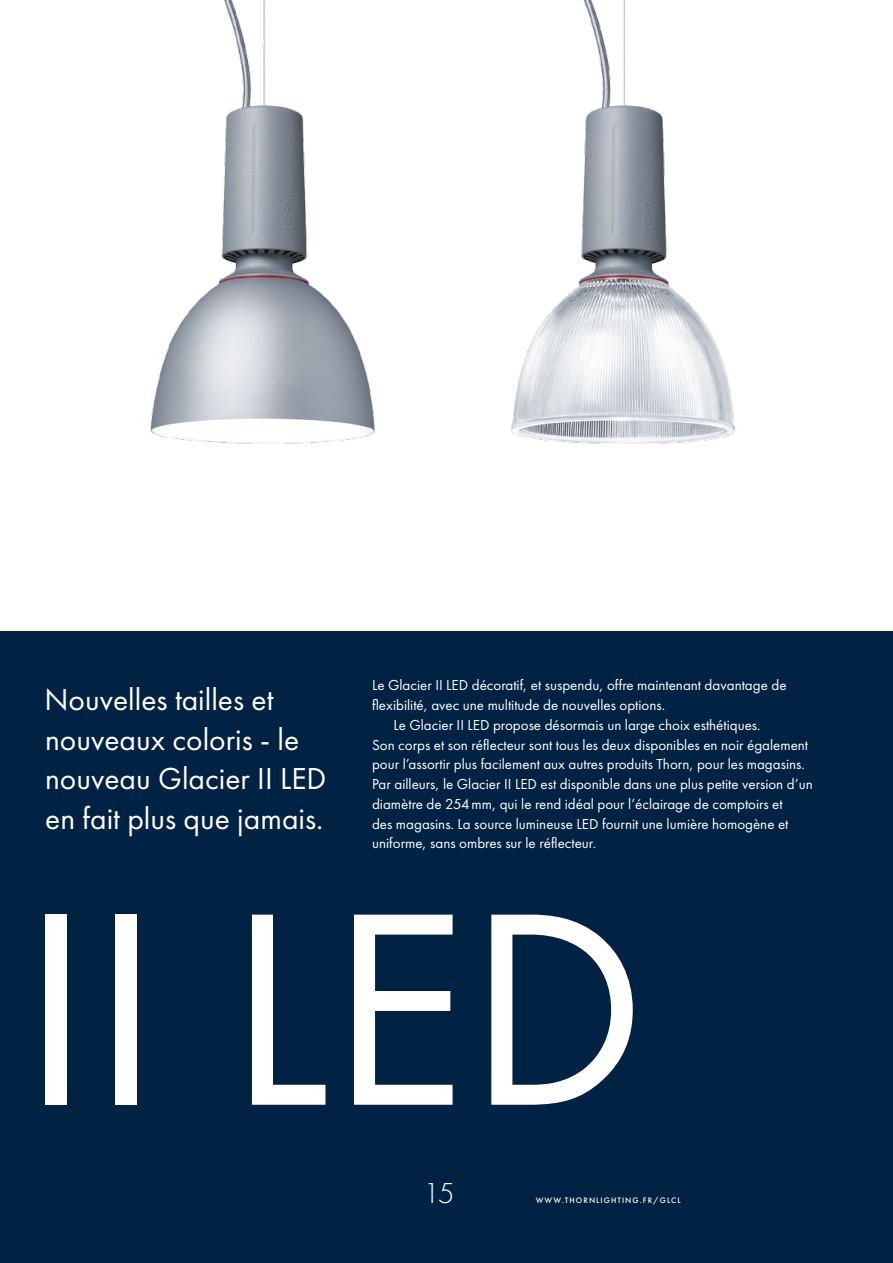
<style>
.page{position:relative;width:893px;height:1263px;background:#fff}
.page>*{position:absolute;margin:0;border:0;box-sizing:border-box;transform-origin:0 0}
.t1{font:285px "Futura PT Book";color:#fff}
.t2{font:31.5px/39.5px "Futura PT Book";color:#fff}
.t3{font:30px "Futura PT Light";color:#fff}
.t4{font:15px "Futura PT Book";color:#fff}
.t5{font:8.25px "Futura PT Medium";letter-spacing:.13em;color:#fff}
</style>
<div class="page">
<div style="left:0;top:631px;width:893px;height:632px;background:#002343"></div>
<img style="left:150px;top:0;width:225px;height:444px">
<img style="left:511px;top:0;width:225px;height:444px">
<h2 class="t2" style="left:44px;top:680px;width:284px">Nouvelles tailles et nouveaux coloris - le nouveau Glacier II LED en fait plus que jamais.</h2>
<p class="t4" style="left:372px;top:676px;width:416px">Le Glacier II LED décoratif, et suspendu, offre maintenant davantage de</p>
<p class="t4" style="left:372px;top:696px;width:295px">flexibilité, avec une multitude de nouvelles options.</p>
<p class="t4" style="left:393px;top:716px;width:369px">Le Glacier II LED propose désormais un large choix esthétiques.</p>
<p class="t4" style="left:372px;top:736px;width:438px">Son corps et son réflecteur sont tous les deux disponibles en noir également</p>
<p class="t4" style="left:372px;top:755px;width:434px">pour l’assortir plus facilement aux autres produits Thorn, pour les magasins.</p>
<p class="t4" style="left:372px;top:775px;width:442px">Par ailleurs, le Glacier II LED est disponible dans une plus petite version d’un</p>
<p class="t4" style="left:372px;top:795px;width:412px">diamètre de 254mm, qui le rend idéal pour l’éclairage de comptoirs et</p>
<p class="t4" style="left:372px;top:815px;width:418px">des magasins. La source lumineuse LED fournit une lumière homogène et</p>
<p class="t4" style="left:372px;top:834px;width:225px">uniforme, sans ombres sur le réflecteur.</p>
<h1 class="t1" style="left:21px;top:841px;width:628px">II LED</h1>
<h3 class="t3" style="left:423px;top:1176px;width:33px">15</h3>
<p class="t5" style="left:536px;top:1196px;width:146px">WWW.THORNLIGHTING.FR/GLCL</p>
</div>
